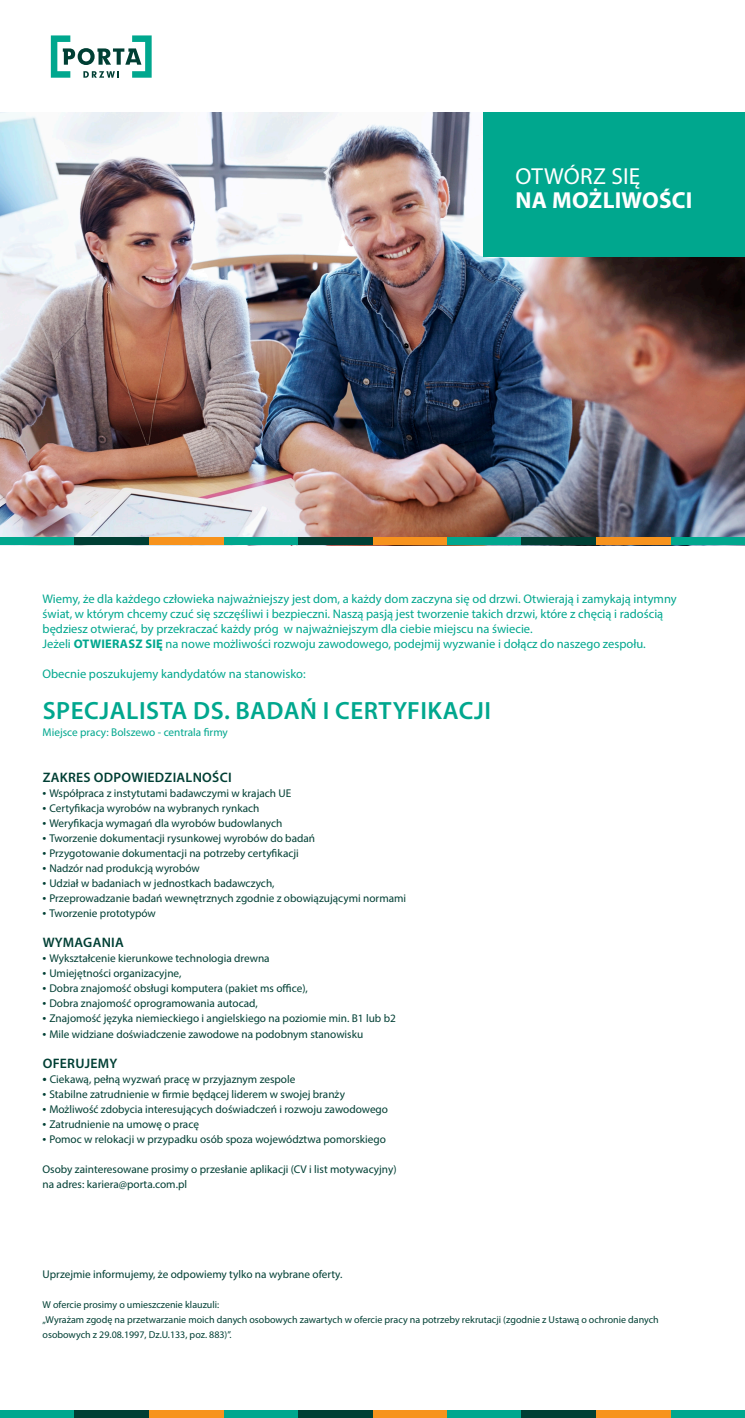
<style>
.page{position:relative;width:745px;height:1418px;background:#fff}
.page>*{position:absolute;margin:0;border:0;box-sizing:border-box;transform-origin:0 0}
.t1{font:600 25px "Myriad Pro";letter-spacing:.02em;color:#00a78e}
.tekst_glowny{font:700 23.25px "Myriad Pro";letter-spacing:.01em;color:#fff}
.tekst_glowny-2{font:23.25px "Myriad Pro";letter-spacing:.01em;color:#fff}
.t2{font:600 13.75px "Myriad Pro";letter-spacing:.02em;color:#003f34}
.t3{font:12.5px/15px "Myriad Pro";color:#00a78e}
.t4{font:11.25px "Myriad Pro";color:#003f34}
.t5{font:11.25px "Myriad Pro";color:#00a78e}
.t6{font:10px/15px "Myriad Pro";color:#003f34}
.s1{font-weight:700}
.s2{font-size:13.75px}
.s3{font-weight:600;font-size:13.75px}
</style>
<div class="page">
<img style="left:0;top:113px;width:744px;height:425px">
<div style="left:670px;top:538px;width:74px;height:7px;background:#00a78e"></div>
<div style="left:223px;top:538px;width:75px;height:7px;background:#00a78e"></div>
<div style="left:0;top:538px;width:74px;height:7px;background:#00a78e"></div>
<div style="left:446px;top:538px;width:75px;height:7px;background:#00a78e"></div>
<div style="left:595px;top:538px;width:75px;height:7px;background:#f7931d"></div>
<div style="left:372px;top:538px;width:74px;height:7px;background:#f7931d"></div>
<div style="left:149px;top:538px;width:74px;height:7px;background:#f7931d"></div>
<div style="left:521px;top:538px;width:74px;height:7px;background:#003f34"></div>
<div style="left:298px;top:538px;width:74px;height:7px;background:#003f34"></div>
<div style="left:74px;top:538px;width:75px;height:7px;background:#003f34"></div>
<div style="left:483px;top:113px;width:261px;height:144px;background:#00a78e"></div>
<svg style="left:51px;top:35px;width:100px;height:43px"></svg>
<div style="left:670px;top:1410px;width:74px;height:7px;background:#00a78e"></div>
<div style="left:223px;top:1410px;width:75px;height:7px;background:#00a78e"></div>
<div style="left:0;top:1410px;width:74px;height:7px;background:#00a78e"></div>
<div style="left:446px;top:1410px;width:75px;height:7px;background:#00a78e"></div>
<div style="left:595px;top:1410px;width:75px;height:7px;background:#f7931d"></div>
<div style="left:372px;top:1410px;width:74px;height:7px;background:#f7931d"></div>
<div style="left:149px;top:1410px;width:74px;height:7px;background:#f7931d"></div>
<div style="left:521px;top:1410px;width:74px;height:7px;background:#003f34"></div>
<div style="left:298px;top:1410px;width:74px;height:7px;background:#003f34"></div>
<div style="left:74px;top:1410px;width:75px;height:7px;background:#003f34"></div>
<p class="tekst_glowny-2" style="left:515px;top:161px;width:126px">OTWÓRZ SIĘ</p>
<p class="tekst_glowny" style="left:515px;top:185px;width:178px">NA MOŻLIWOŚCI</p>
<p class="t3" style="left:43px;top:591px;width:635px">Wiemy, że dla każdego człowieka najważniejszy jest dom, a każdy dom zaczyna się od drzwi. Otwierają i zamykają intymny świat, w którym chcemy czuć się szczęśliwi i bezpieczni. Naszą pasją jest tworzenie takich drzwi, które z chęcią i radością będziesz otwierać, by przekraczać każdy próg w najważniejszym dla ciebie miejscu na świecie.</p>
<p class="t3" style="left:43px;top:636px;width:604px">Jeżeli <span class="s1">OTWIERASZ SIĘ</span> na nowe możliwości rozwoju zawodowego, podejmij wyzwanie i dołącz do naszego zespołu.</p>
<p class="t3" style="left:43px;top:666px;width:264px">Obecnie poszukujemy kandydatów na stanowisko:</p>
<p class="t1" style="left:43px;top:694px;width:449px">SPECJALISTA DS. BADAŃ I CERTYFIKACJI</p>
<p class="t5" style="left:43px;top:725px;width:187px">Miejsce pracy: Bolszewo - centrala firmy</p>
<p class="t2" style="left:43px;top:769px;width:190px">ZAKRES ODPOWIEDZIALNOŚCI</p>
<p class="t4" style="left:43px;top:786px;width:250px"><span class="s2">•</span> Współpraca z instytutami badawczymi w krajach UE</p>
<p class="t4" style="left:43px;top:801px;width:218px"><span class="s2">•</span> Certyfikacja wyrobów na wybranych rynkach</p>
<p class="t4" style="left:43px;top:816px;width:241px"><span class="s2">•</span> Weryfikacja wymagań dla wyrobów budowlanych</p>
<p class="t4" style="left:43px;top:831px;width:274px"><span class="s2">•</span> Tworzenie dokumentacji rysunkowej wyrobów do badań</p>
<p class="t4" style="left:43px;top:846px;width:257px"><span class="s2">•</span> Przygotowanie dokumentacji na potrzeby certyfikacji</p>
<p class="t4" style="left:43px;top:861px;width:159px"><span class="s2">•</span> Nadzór nad produkcją wyrobów</p>
<p class="t4" style="left:43px;top:876px;width:233px"><span class="s2">•</span> Udział w badaniach w jednostkach badawczych,</p>
<p class="t4" style="left:43px;top:891px;width:365px"><span class="s2">•</span> Przeprowadzanie badań wewnętrznych zgodnie z obowiązującymi normami</p>
<p class="t4" style="left:43px;top:906px;width:115px"><span class="s2">•</span> Tworzenie prototypów</p>
<p class="t2" style="left:43px;top:934px;width:83px">WYMAGANIA</p>
<p class="t4" style="left:43px;top:951px;width:228px"><span class="s2">•</span> Wykształcenie kierunkowe technologia drewna</p>
<p class="t4" style="left:43px;top:966px;width:140px"><span class="s2">•</span> Umiejętności organizacyjne,</p>
<p class="t4" style="left:43px;top:981px;width:267px"><span class="s2">•</span> Dobra znajomość obsługi komputera (pakiet ms office),</p>
<p class="t4" style="left:43px;top:996px;width:217px"><span class="s2">•</span> Dobra znajomość oprogramowania autocad,</p>
<p class="t4" style="left:43px;top:1011px;width:354px"><span class="s2">•</span> Znajomość języka niemieckiego i angielskiego na poziomie min. B1 lub b2</p>
<p class="t4" style="left:43px;top:1026px;width:322px"><span class="s2">•</span> Mile widziane doświadczenie zawodowe na podobnym stanowisku</p>
<p class="t2" style="left:43px;top:1054px;width:76px">OFERUJEMY</p>
<p class="t4" style="left:43px;top:1071px;width:254px"><span class="s3">•</span> Ciekawą, pełną wyzwań pracę w przyjaznym zespole</p>
<p class="t4" style="left:43px;top:1086px;width:304px"><span class="s2">•</span> Stabilne zatrudnienie w firmie będącej liderem w swojej branży</p>
<p class="t4" style="left:43px;top:1101px;width:347px"><span class="s2">•</span> Możliwość zdobycia interesujących doświadczeń i rozwoju zawodowego</p>
<p class="t4" style="left:43px;top:1116px;width:158px"><span class="s2">•</span> Zatrudnienie na umowę o pracę</p>
<p class="t4" style="left:43px;top:1131px;width:345px"><span class="s2">•</span> Pomoc w relokacji w przypadku osób spoza województwa pomorskiego</p>
<p class="t4" style="left:43px;top:1161px;width:355px">Osoby zainteresowane prosimy o przesłanie aplikacji (CV i list motywacyjny)</p>
<p class="t4" style="left:43px;top:1176px;width:146px">na adres: kariera@porta.com.pl</p>
<p class="t4" style="left:43px;top:1266px;width:301px">Uprzejmie informujemy, że odpowiemy tylko na wybrane oferty.</p>
<p class="t6" style="left:43px;top:1296px;width:178px">W ofercie prosimy o umieszczenie klauzuli:</p>
<p class="t6" style="left:43px;top:1311px;width:617px">„Wyrażam zgodę na przetwarzanie moich danych osobowych zawartych w ofercie pracy na potrzeby rekrutacji (zgodnie z Ustawą o ochronie danych osobowych z 29.08.1997, Dz.U.133, poz. 883)”.</p>
</div>
